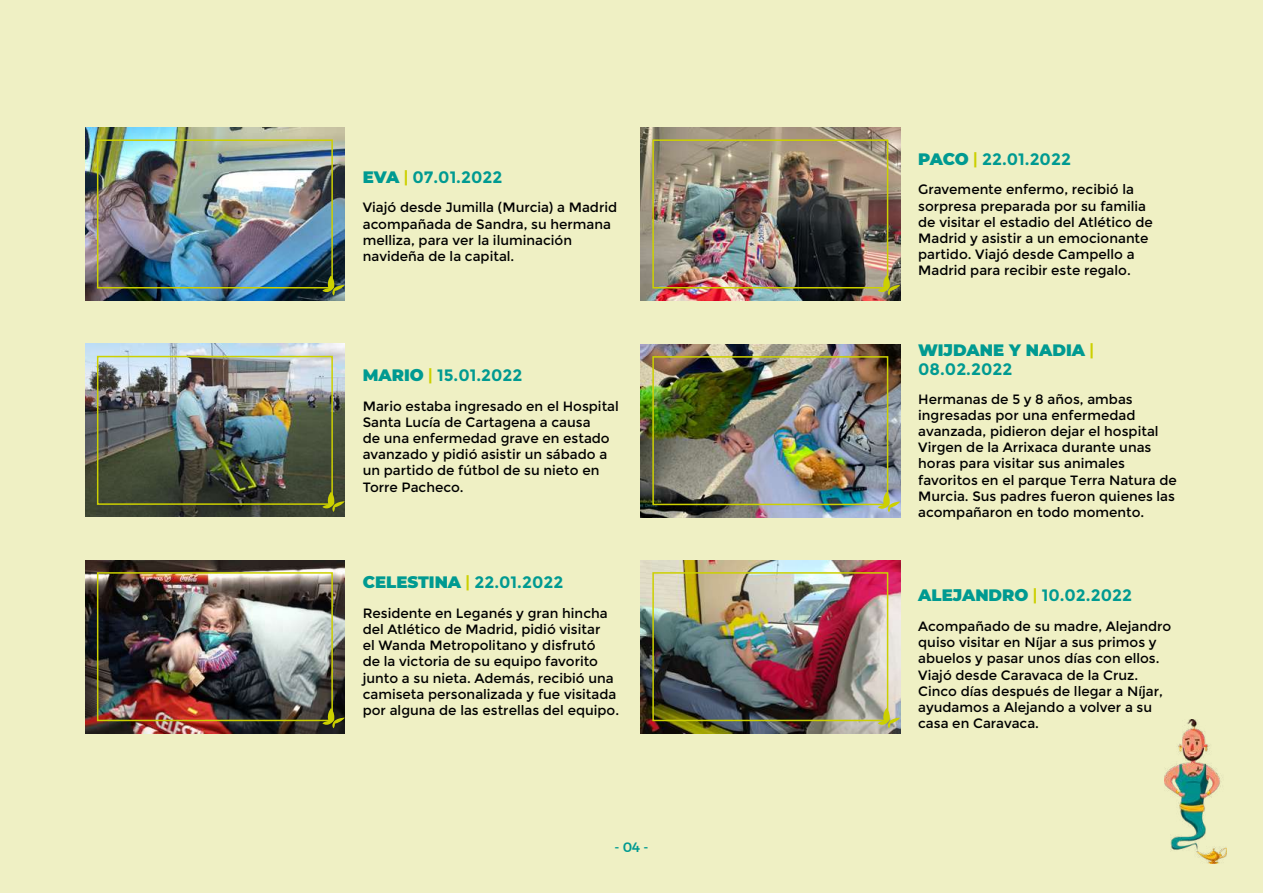
<style>
.page{position:relative;width:1263px;height:893px;background:#eff0c4}
.page>*{position:absolute;margin:0;border:0;box-sizing:border-box;transform-origin:0 0}
.t1{font:700 16.5px "Montserrat";color:#009a91}
.t2{font:900 16.5px/19.8px "Montserrat";color:#009a91}
.t3{font:13.5px/16.2px "Montserrat";color:#000}
.t4{font:500 13.5px "Montserrat";color:#009a91}
.s1{font-weight:900}
.s2{color:#ccd000}
.s3{font-weight:700;color:#ccd000}
.s4{font-weight:700}
</style>
<div class="page">
<img style="left:85px;top:128px;width:260px;height:172px">
<div style="left:97px;top:139px;width:236px;height:149px;border:2px solid #ccd000"></div>
<svg style="left:322px;top:275px;width:23px;height:21px"></svg>
<img style="left:85px;top:344px;width:260px;height:173px">
<div style="left:97px;top:356px;width:236px;height:149px;border:2px solid #ccd000"></div>
<svg style="left:322px;top:492px;width:23px;height:20px"></svg>
<img style="left:640px;top:128px;width:260px;height:172px">
<div style="left:652px;top:139px;width:236px;height:149px;border:2px solid #ccd000"></div>
<svg style="left:878px;top:275px;width:22px;height:21px"></svg>
<img style="left:640px;top:344px;width:260px;height:173px">
<div style="left:652px;top:356px;width:236px;height:149px;border:2px solid #ccd000"></div>
<svg style="left:878px;top:492px;width:22px;height:20px"></svg>
<img style="left:85px;top:560px;width:260px;height:173px">
<div style="left:97px;top:572px;width:236px;height:149px;border:2px solid #ccd000"></div>
<svg style="left:322px;top:708px;width:23px;height:20px"></svg>
<img style="left:640px;top:560px;width:260px;height:173px">
<div style="left:652px;top:572px;width:236px;height:149px;border:2px solid #ccd000"></div>
<svg style="left:878px;top:708px;width:22px;height:20px"></svg>
<img style="left:1164px;top:720px;width:63px;height:143px">
<p class="t1" style="left:363px;top:167px;width:141px"><span class="s1">EVA</span> <span class="s2">|</span> 07.01.2022</p>
<p class="t3" style="left:363px;top:200px;width:256px">Viajó desde Jumilla (Murcia) a Madrid acompañada de Sandra, su hermana melliza, para ver la iluminación navideña de la capital.</p>
<p class="t1" style="left:363px;top:365px;width:161px"><span class="s1">MARIO</span> <span class="s2">|</span> 15.01.2022</p>
<p class="t3" style="left:363px;top:398px;width:258px">Mario estaba ingresado en el Hospital<br>Santa Lucía de Cartagena a causa<br>de una enfermedad grave en estado avanzado y pidió asistir un sábado a un partido de fútbol de su nieto en<br>Torre Pacheco.</p>
<p class="t1" style="left:363px;top:572px;width:202px"><span class="s1">CELESTINA</span> <span class="s2">|</span> 22.01.2022</p>
<p class="t3" style="left:363px;top:605px;width:258px">Residente en Leganés y gran hincha del Atlético de Madrid, pidió visitar<br>el Wanda Metropolitano y disfrutó<br>de la victoria de su equipo favorito junto a su nieta. Además, recibió una camiseta personalizada y fue visitada por alguna de las estrellas del equipo.</p>
<p class="t4" style="left:614px;top:837px;width:36px">- 04 -</p>
<p class="t1" style="left:918px;top:149px;width:154px"><span class="s1">PACO</span> <span class="s2">|</span> 22.01.2022</p>
<p class="t3" style="left:918px;top:182px;width:236px">Gravemente enfermo, recibió la sorpresa preparada por su familia de visitar el estadio del Atlético de Madrid y asistir a un emocionante partido. Viajó desde Campello a Madrid para recibir este regalo.</p>
<p class="t2" style="left:918px;top:339px;width:177px">WIJDANE Y NADIA <span class="s3">|<br></span><span class="s4">08.02.2022</span></p>
<p class="t3" style="left:918px;top:391px;width:260px">Hermanas de 5 y 8 años, ambas ingresadas por una enfermedad avanzada, pidieron dejar el hospital Virgen de la Arrixaca durante unas horas para visitar sus animales favoritos en el parque Terra Natura de Murcia. Sus padres fueron quienes las acompañaron en todo momento.</p>
<p class="t1" style="left:918px;top:586px;width:215px"><span class="s1">ALEJANDRO</span> <span class="s2">|</span> 10.02.2022</p>
<p class="t3" style="left:918px;top:618px;width:255px">Acompañado de su madre, Alejandro quiso visitar en Níjar a sus primos y abuelos y pasar unos días con ellos.<br>Viajó desde Caravaca de la Cruz.<br>Cinco días después de llegar a Níjar, ayudamos a Alejando a volver a su casa en Caravaca.</p>
</div>
